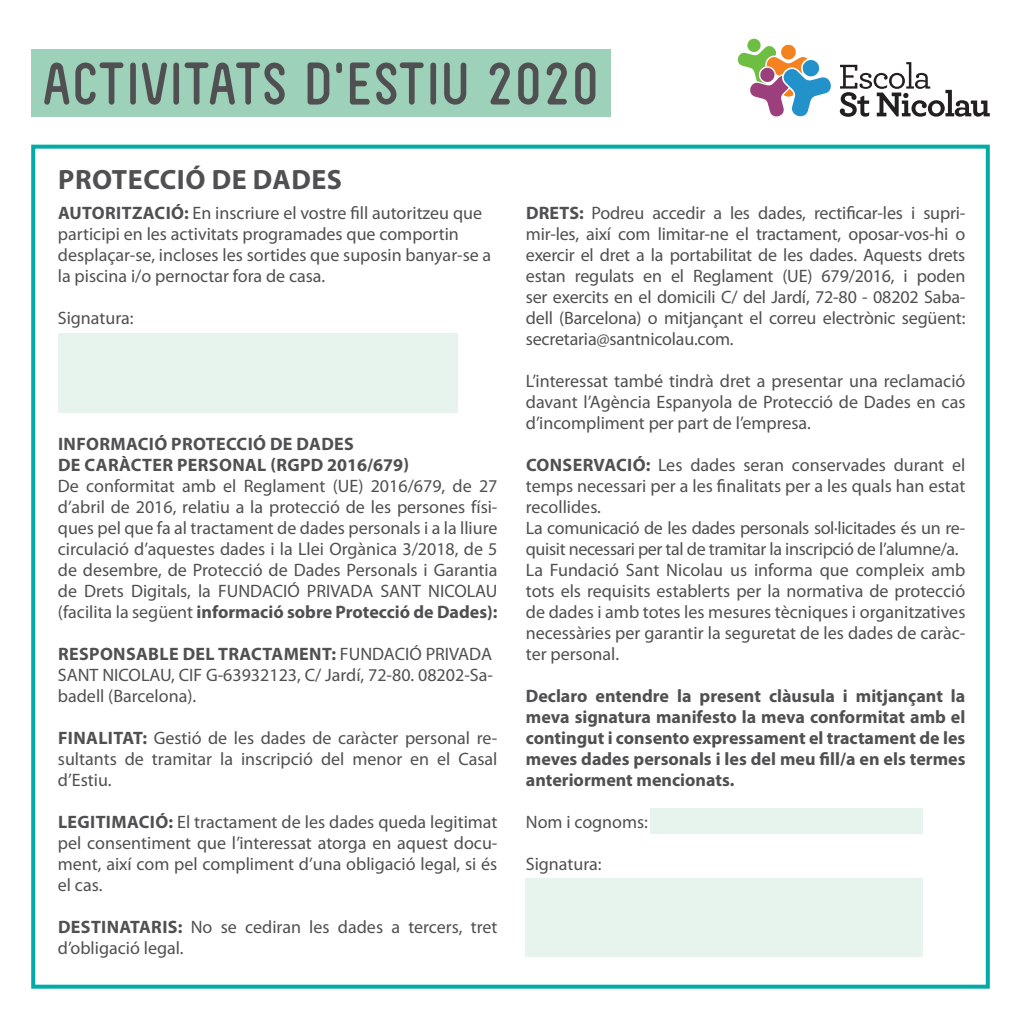
<style>
.page{position:relative;width:1021px;height:1021px;background:#fff}
.page>*{position:absolute;margin:0;border:0;box-sizing:border-box;transform-origin:0 0}
.t1{font:57.4px "FV Almelo";letter-spacing:.04em;color:#505052}
.Normal__Web{font:700 28px "Myriad Pro";letter-spacing:.02em;color:#505052}
.Normal__Web-2{font:18px/21px "Myriad Pro";color:#505052;text-align:justify}
.Normal__Web-3{font:700 18px/21px "Myriad Pro";color:#505052;text-align:justify}
.Normal__Web-4{font:18px/21px "Myriad Pro";letter-spacing:-.02em;color:#505052}
.Normal__Web-5{font:700 18px/21px "Myriad Pro";letter-spacing:.02em;color:#505052}
.s1{font-weight:700}
</style>
<div class="page">
<div style="left:31px;top:145px;width:958px;height:843px;border:4px solid #03aba6"></div>
<div style="left:650px;top:808px;width:273px;height:26px;background:#e7f4ee"></div>
<div style="left:58px;top:333px;width:399px;height:80px;background:#e7f4ee"></div>
<div style="left:526px;top:878px;width:397px;height:78px;background:#e7f4ee"></div>
<svg style="left:839px;top:62px;width:150px;height:55px"></svg>
<svg style="left:737px;top:39px;width:93px;height:77px"></svg>
<div style="left:31px;top:49px;width:579px;height:68px;background:#9ed1ba"></div>
<p class="t1" style="left:43px;top:49px;width:556px">ACTIVITATS D’ESTIU 2020</p>
<p class="Normal__Web" style="left:58px;top:164px;width:285px">PROTECCIÓ DE DADES</p>
<p class="Normal__Web-2" style="left:58px;top:203px;width:435px;text-align:left"><span class="s1">AUTORITZACIÓ:</span> En inscriure el vostre fill autoritzeu que participi en les activitats programades que comportin desplaçar-se, incloses les sortides que suposin banyar-se a la piscina i/o pernoctar fora de casa.</p>
<p class="Normal__Web-2" style="left:58px;top:308px;width:77px">Signatura:</p>
<p class="Normal__Web-5" style="left:58px;top:434px;width:352px">INFORMACIÓ PROTECCIÓ DE DADES<br>DE CARÀCTER PERSONAL (RGPD 2016/679)</p>
<p class="Normal__Web-2" style="left:58px;top:476px;width:441px">De conformitat amb el Reglament (UE) 2016/679, de 27 d’abril de 2016, relatiu a la protecció de les persones físi&shy;ques pel que fa al tractament de dades personals i a la lliure circulació d’aquestes dades i la Llei Orgànica 3/2018, de 5 de desembre, de Protecció de Dades Personals i Garantia de Drets Digitals, la FUNDACIÓ PRIVADA SANT NICOLAU (facilita la següent <span class="s1">informació sobre Protecció de Dades):</span></p>
<p class="Normal__Web-2" style="left:58px;top:644px;width:436px"><span class="s1">RESPONSABLE DEL TRACTAMENT:</span> FUNDACIÓ PRIVADA SANT NICOLAU, CIF G-63932123, C/ Jardí, 72-80. 08202-Sa&shy;badell (Barcelona).</p>
<p class="Normal__Web-2" style="left:58px;top:728px;width:441px"><span class="s1">FINALITAT:</span> Gestió de les dades de caràcter personal re&shy;sultants de tramitar la inscripció del menor en el Casal d’Estiu.</p>
<p class="Normal__Web-2" style="left:58px;top:812px;width:441px"><span class="s1">LEGITIMACIÓ:</span> El tractament de les dades queda legitimat pel consentiment que l’interessat atorga en aquest docu&shy;ment, així com pel compliment d’una obligació legal, si és el cas.</p>
<p class="Normal__Web-2" style="left:58px;top:917px;width:441px"><span class="s1">DESTINATARIS:</span> No se cediran les dades a tercers, tret d’obligació legal.</p>
<p class="Normal__Web-2" style="left:526px;top:203px;width:441px"><span class="s1">DRETS:</span> Podreu accedir a les dades, rectificar-les i supri&shy;mir-les, així com limitar-ne el tractament, oposar-vos-hi o exercir el dret a la portabilitat de les dades. Aquests drets estan regulats en el Reglament (UE) 679/2016, i poden ser exercits en el domicili C/ del Jardí, 72-80 - 08202 Saba&shy;dell (Barcelona) o mitjançant el correu electrònic següent: secretaria@santnicolau.com.</p>
<p class="Normal__Web-2" style="left:526px;top:371px;width:441px">L’interessat també tindrà dret a presentar una reclamació davant l’Agència Espanyola de Protecció de Dades en cas d’incompliment per part de l’empresa.</p>
<p class="Normal__Web-2" style="left:526px;top:455px;width:441px"><span class="s1">CONSERVACIÓ:</span> Les dades seran conservades durant el temps necessari per a les finalitats per a les quals han estat recollides.</p>
<p class="Normal__Web-4" style="left:526px;top:518px;width:441px">La comunicació de les dades personals sol·licitades és un re&shy;quisit necessari per tal de tramitar la inscripció de l’alumne/a.</p>
<p class="Normal__Web-2" style="left:526px;top:560px;width:441px">La Fundació Sant Nicolau us informa que compleix amb tots els requisits establerts per la normativa de protecció de dades i amb totes les mesures tècniques i organitzatives necessàries per garantir la seguretat de les dades de caràc&shy;ter personal.</p>
<p class="Normal__Web-3" style="left:526px;top:686px;width:441px">Declaro entendre la present clàusula i mitjançant la meva signatura manifesto la meva conformitat amb el contingut i consento expressament el tractament de les meves dades personals i les del meu fill/a en els termes anteriorment mencionats.</p>
<p class="Normal__Web-2" style="left:526px;top:812px;width:124px">Nom i cognoms:</p>
<p class="Normal__Web-2" style="left:526px;top:854px;width:77px">Signatura:</p>
</div>
